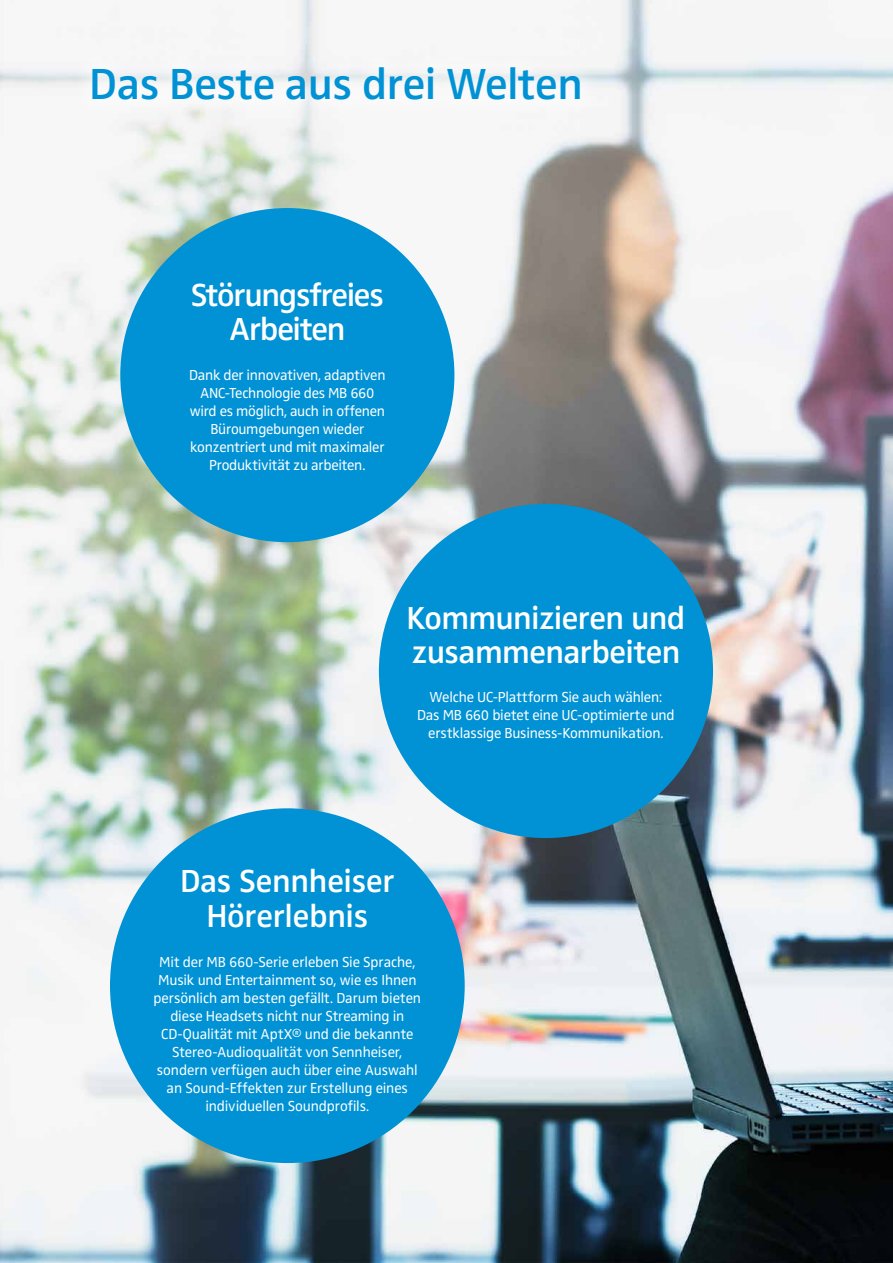
<style>
.page{position:relative;width:893px;height:1263px;background:#fff}
.page>*{position:absolute;margin:0;border:0;box-sizing:border-box;transform-origin:0 0}
.t1{font:600 45px "Sennheiser";letter-spacing:-.01em;color:#0092d4}
.t2{font:600 33px/34.5px "Sennheiser";letter-spacing:-.02em;color:#fff}
.t3{font:600 33px/34.5px "Sennheiser";letter-spacing:-.04em;color:#fff;text-align:center}
.t4{font:15px/18px "Sennheiser";letter-spacing:-.01em;color:#fff;text-align:center}
</style>
<div class="page">
<img style="left:0;top:0;width:893px;height:1263px">
<div style="left:110px;top:808px;width:355px;height:355px;background:#0092d4;border-radius:50%"></div>
<div style="left:120px;top:208px;width:334px;height:334px;background:#0092d4;border-radius:50%"></div>
<div style="left:379px;top:504px;width:334px;height:334px;background:#0092d4;border-radius:50%"></div>
<div style="left:70px;top:45px;width:532px;height:77px;background:#fff;opacity:.53"></div>
<h1 class="t1" style="left:89px;top:58px;width:495px">Das Beste aus drei Welten</h1>
<h2 class="t3" style="left:191px;top:277px;width:195px">Störungsfreies<br>Arbeiten</h2>
<p class="t4" style="left:189px;top:366px;width:198px">Dank der innovativen, adaptiven<br>ANC-Technologie des MB 660 wird es möglich, auch in offenen<br>Büroumgebungen wieder konzentriert und mit maximaler<br>Produktivität zu arbeiten.</p>
<h2 class="t2" style="left:406px;top:600px;width:280px">Kommunizieren und zusammenarbeiten</h2>
<p class="t4" style="left:417px;top:688px;width:259px">Welche UC-Plattform Sie auch wählen:<br>Das MB 660 bietet eine UC-optimierte und erstklassige Business-Kommunikation.</p>
<h2 class="t2" style="left:180px;top:864px;width:216px;text-align:center">Das Sennheiser<br>Hörerlebnis</h2>
<p class="t4" style="left:154px;top:952px;width:269px">Mit der MB 660-Serie erleben Sie Sprache, Musik und Entertainment so, wie es Ihnen persönlich am besten gefällt. Darum bieten diese Headsets nicht nur Streaming in CD-Qualität mit AptX® und die bekannte Stereo-Audioqualität von Sennheiser, sondern verfügen auch über eine Auswahl an Sound-Effekten zur Erstellung eines individuellen Soundprofils.</p>
</div>
